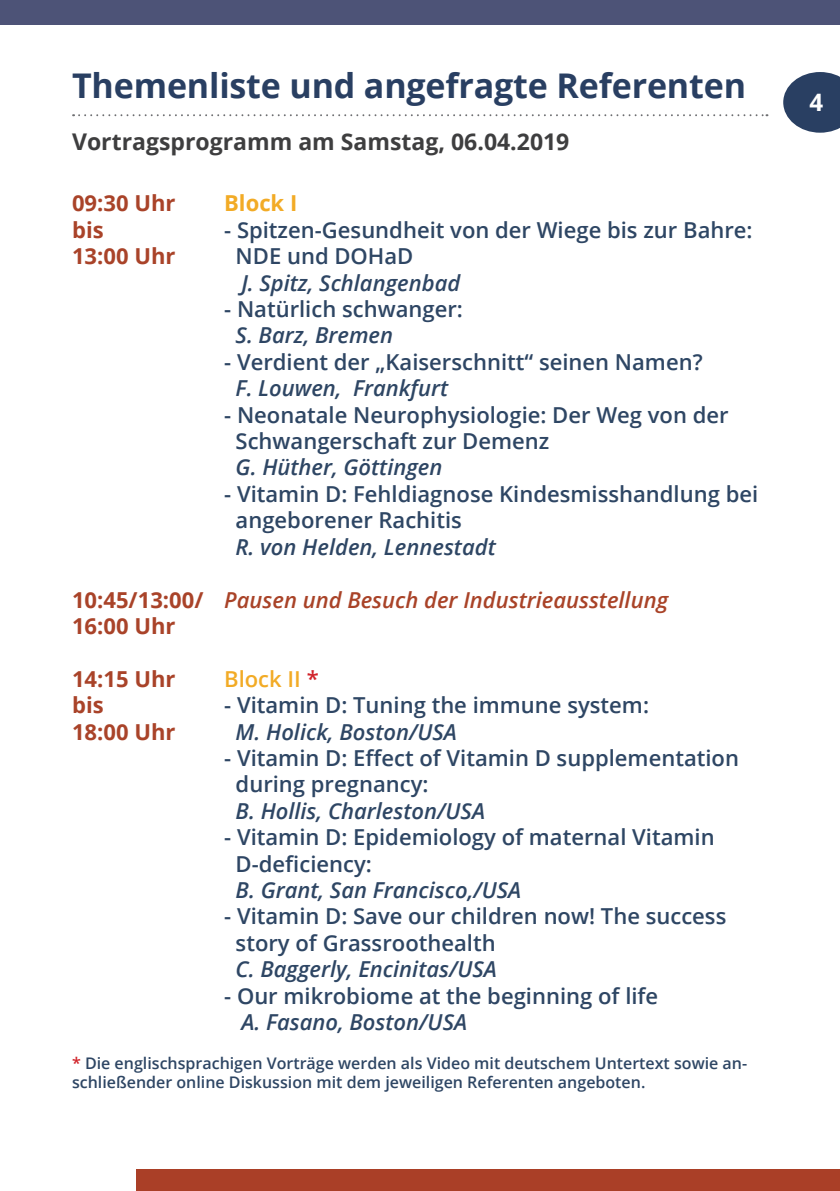
<style>
.page{position:relative;width:840px;height:1191px;background:#fff}
.page>*{position:absolute;margin:0;border:0;box-sizing:border-box;transform-origin:0 0}
.t1{font:700 34px "Open Sans";letter-spacing:-.005em;color:#293f62}
.t2{font:700 24px "Open Sans";color:#fff}
.t3{font:700 23px "Open Sans";color:#3e3e3f}
.t4{font:600 22px/26.4px "Open Sans";color:#2e4664}
.t5{font:italic 600 22px "Open Sans";color:#2e4664}
.t6{font:700 22px/26.4px "Open Sans";color:#a94329}
.t7{font:italic 600 22px "Open Sans";color:#a94328}
.t8{font:600 22px "Open Sans";color:#f2ab26}
.t9{font:700 22px "Open Sans";color:#f2ab26}
.t10{font:600 16px/19.2px "Open Sans";color:#2e4664}
.s1{color:#d1232a}
</style>
<div class="page">
<div style="left:136px;top:1169px;width:703px;height:22px;background:#aa3f27"></div>
<div style="left:0;top:0;width:839px;height:24px;background:#4d5377"></div>
<svg style="left:73px;top:114px;width:694px;height:2px"></svg>
<svg style="left:783px;top:72px;width:56px;height:61px;background:#4c5f7c"></svg>
<h1 class="t1" style="left:72px;top:72px;width:675px">Themenliste und angefragte Referenten</h1>
<p class="t3" style="left:72px;top:133px;width:498px">Vortragsprogramm am Samstag, 06.04.2019</p>
<p class="t6" style="left:72px;top:192px;width:105px">09:30 Uhr bis<br>13:00 Uhr</p>
<p class="t9" style="left:224px;top:194px;width:75px">Block I</p>
<p class="t4" style="left:235px;top:219px;width:518px;text-indent:-11px">- Spitzen-Gesundheit von der Wiege bis zur Bahre:<br>NDE und DOHaD</p>
<p class="t5" style="left:241px;top:274px;width:220px">J. Spitz, Schlangenbad</p>
<p class="t4" style="left:224px;top:298px;width:240px">- Natürlich schwanger:</p>
<p class="t5" style="left:235px;top:326px;width:159px">S. Barz, Bremen</p>
<p class="t4" style="left:224px;top:348px;width:479px">- Verdient der „Kaiserschnitt“ seinen Namen?</p>
<p class="t5" style="left:235px;top:379px;width:214px">F. Louwen, Frankfurt</p>
<p class="t4" style="left:235px;top:403px;width:494px;text-indent:-11px">- Neonatale Neurophysiologie: Der Weg von der<br>Schwangerschaft zur Demenz</p>
<p class="t5" style="left:235px;top:458px;width:208px">G. Hüther, Göttingen</p>
<p class="t4" style="left:235px;top:483px;width:524px;text-indent:-11px">- Vitamin D: Fehldiagnose Kindesmisshandlung bei angeborener Rachitis</p>
<p class="t5" style="left:235px;top:538px;width:261px">R. von Helden, Lennestadt</p>
<p class="t7" style="left:224px;top:590px;width:445px">Pausen und Besuch der Industrieausstellung</p>
<p class="t6" style="left:72px;top:588px;width:133px">10:45/13:00/<br>16:00 Uhr</p>
<p class="t6" style="left:72px;top:667px;width:105px">14:15 Uhr bis<br>18:00 Uhr</p>
<p class="t8" style="left:224px;top:670px;width:96px">Block II <span class="s1">*</span></p>
<p class="t4" style="left:224px;top:694px;width:426px">- Vitamin D: Tuning the immune system:</p>
<p class="t5" style="left:235px;top:722px;width:223px">M. Holick, Boston/USA</p>
<p class="t4" style="left:235px;top:744px;width:504px;text-indent:-11px">- Vitamin D: Effect of Vitamin D supplementation during pregnancy:</p>
<p class="t5" style="left:235px;top:802px;width:251px">B. Hollis, Charleston/USA</p>
<p class="t4" style="left:235px;top:826px;width:480px;text-indent:-11px">- Vitamin D: Epidemiology of maternal Vitamin<br>D-deficiency:</p>
<p class="t5" style="left:235px;top:881px;width:287px">B. Grant, San Francisco,/USA</p>
<p class="t4" style="left:235px;top:905px;width:492px;text-indent:-11px">- Vitamin D: Save our children now! The success story of Grassroothealth</p>
<p class="t5" style="left:235px;top:960px;width:263px">C. Baggerly, Encinitas/USA</p>
<p class="t4" style="left:224px;top:984px;width:435px">- Our mikrobiome at the beginning of life</p>
<p class="t5" style="left:241px;top:1013px;width:227px">A. Fasano, Boston/USA</p>
<p class="t10" style="left:72px;top:1054px;width:676px"><span class="s1">*</span> Die englischsprachigen Vorträge werden als Video mit deutschem Untertext sowie an&shy;schließender online Diskussion mit dem jeweiligen Referenten angeboten.</p>
<p class="t2" style="left:809px;top:92px;width:15px">4</p>
</div>
